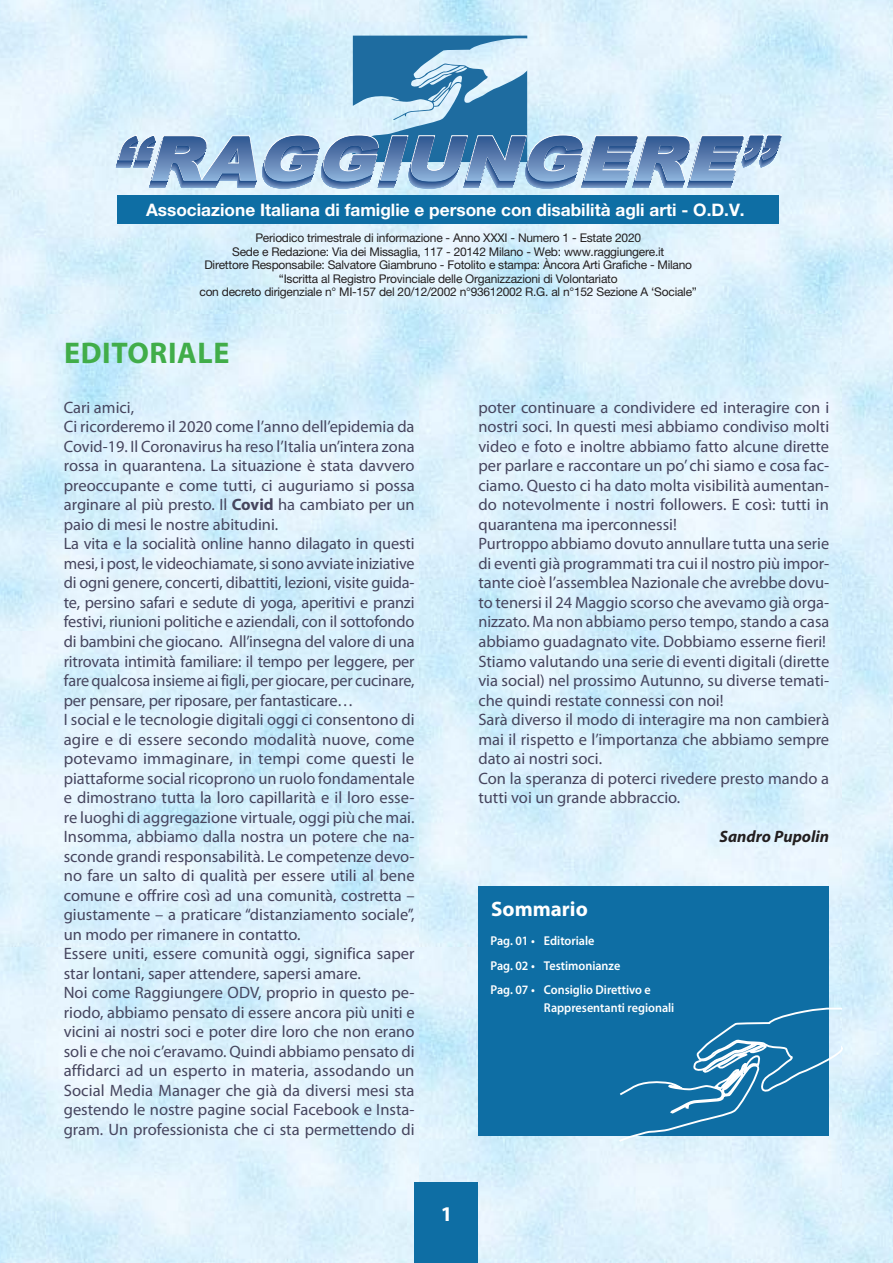
<style>
.page{position:relative;width:893px;height:1263px;background:#fff}
.page>*{position:absolute;margin:0;border:0;box-sizing:border-box;transform-origin:0 0}
.t1{font:700 30px "Myriad Pro";letter-spacing:.02em;color:#41ad49}
.t2{font:700 21px "Myriad Pro";color:#fff}
.t3{font:700 17.25px "Helvetica Neue LT Pro";color:#fff}
.t4{font:16.5px/19.5px "Myriad Pro";color:#46455e}
.t5{font:italic 700 16.5px "Myriad Pro";color:#231f20}
.t6{font:600 12.9px/24.5px "Myriad Pro";color:#fff;scale:.95 1}
.t7{font:12px/13.5px "Helvetica Neue LT Pro";letter-spacing:-.02em;color:#231f20;text-align:center}
.s1{font-weight:700}
</style>
<div class="page">
<img style="left:0;top:0;width:893px;height:1263px">
<div style="left:415px;top:1182px;width:63px;height:81px;background:#0e6ea4"></div>
<div style="left:117px;top:196px;width:661px;height:28px;background:#0e6ea4"></div>
<svg style="left:116px;top:36px;width:666px;height:153px;background:#a5c5df"></svg>
<div style="left:478px;top:887px;width:351px;height:249px;background:#0e6ea4"></div>
<svg style="left:618px;top:1005px;width:226px;height:138px"></svg>
<p class="t3" style="left:146px;top:203px;width:600px">Associazione Italiana di famiglie e persone con disabilità agli arti - O.D.V.</p>
<p class="t7" style="left:199px;top:233px;width:499px">Periodico trimestrale di informazione - Anno XXXI - Numero 1 - Estate 2020<br>Sede e Redazione: Via dei Missaglia, 117 - 20142 Milano - Web: www.raggiungere.it<br>Direttore Responsabile: Salvatore Giambruno - Fotolito e stampa: Àncora Arti Grafiche - Milano “Iscritta al Registro Provinciale delle Organizzazioni di Volontariato<br>con decreto dirigenziale n° MI-157 del 20/12/2002 n°93612002 R.G. al n°152 Sezione A ‘Sociale”</p>
<h1 class="t1" style="left:64px;top:342px;width:167px">EDITORIALE</h1>
<p class="t4" style="left:64px;top:399px;width:352px">Cari amici,<br>Ci ricorderemo il 2020 come l’anno dell’epidemia da Covid-19. Il Coronavirus ha reso l’Italia un’intera zona rossa in quarantena. La situazione è stata davvero preoccupante e come tutti, ci auguriamo si possa arginare al più presto. Il <span class="s1">Covid</span> ha cambiato per un paio di mesi le nostre abitudini.<br>La vita e la socialità online hanno dilagato in questi mesi, i post, le videochiamate, si sono avviate iniziative di ogni genere, concerti, dibattiti, lezioni, visite guida&shy;te, persino safari e sedute di yoga, aperitivi e pranzi festivi, riunioni politiche e aziendali, con il sottofondo di bambini che giocano. All’insegna del valore di una ritrovata intimità familiare: il tempo per leggere, per fare qualcosa insieme ai figli, per giocare, per cucinare, per pensare, per riposare, per fantasticare…<br>I social e le tecnologie digitali oggi ci consentono di agire e di essere secondo modalità nuove, come potevamo immaginare, in tempi come questi le piattaforme social ricoprono un ruolo fondamentale e dimostrano tutta la loro capillarità e il loro esse&shy;re luoghi di aggregazione virtuale, oggi più che mai.<br>Insomma, abbiamo dalla nostra un potere che na&shy;sconde grandi responsabilità. Le competenze devo&shy;no fare un salto di qualità per essere utili al bene comune e offrire così ad una comunità, costretta – giustamente – a praticare “distanziamento sociale”, un modo per rimanere in contatto.<br>Essere uniti, essere comunità oggi, significa saper star lontani, saper attendere, sapersi amare.<br>Noi come Raggiungere ODV, proprio in questo pe&shy;riodo, abbiamo pensato di essere ancora più uniti e vicini ai nostri soci e poter dire loro che non erano soli e che noi c’eravamo. Quindi abbiamo pensato di affidarci ad un esperto in materia, assodando un Social Media Manager che già da diversi mesi sta gestendo le nostre pagine social Facebook e Insta&shy;gram. Un professionista che ci sta permettendo di</p>
<p class="t2" style="left:441px;top:1206px;width:13px">1</p>
<p class="t4" style="left:478px;top:399px;width:352px">poter continuare a condividere ed interagire con i nostri soci. In questi mesi abbiamo condiviso molti video e foto e inoltre abbiamo fatto alcune dirette per parlare e raccontare un po’ chi siamo e cosa fac&shy;ciamo. Questo ci ha dato molta visibilità aumentan&shy;do notevolmente i nostri followers. E così: tutti in quarantena ma iperconnessi!<br>Purtroppo abbiamo dovuto annullare tutta una serie di eventi già programmati tra cui il nostro più impor&shy;tante cioè l’assemblea Nazionale che avrebbe dovu&shy;to tenersi il 24 Maggio scorso che avevamo già orga&shy;nizzato. Ma non abbiamo perso tempo, stando a casa abbiamo guadagnato vite. Dobbiamo esserne fieri!<br>Stiamo valutando una serie di eventi digitali (dirette via social) nel prossimo Autunno, su diverse temati&shy;che quindi restate connessi con noi!<br>Sarà diverso il modo di interagire ma non cambierà mai il rispetto e l’importanza che abbiamo sempre dato ai nostri soci.<br>Con la speranza di poterci rivedere presto mando a tutti voi un grande abbraccio.</p>
<p class="t5" style="left:719px;top:827px;width:111px">Sandro Pupolin</p>
<p class="t2" style="left:491px;top:901px;width:98px">Sommario</p>
<p class="t6" style="left:490px;top:930px;width:170px">Pag. 01 • Editoriale<br>Pag. 02 • Testimonianze<br>Pag. 07 • Consiglio Direttivo e</p>
<p class="t6" style="left:544px;top:997px;width:139px">Rappresentanti regionali</p>
</div>
